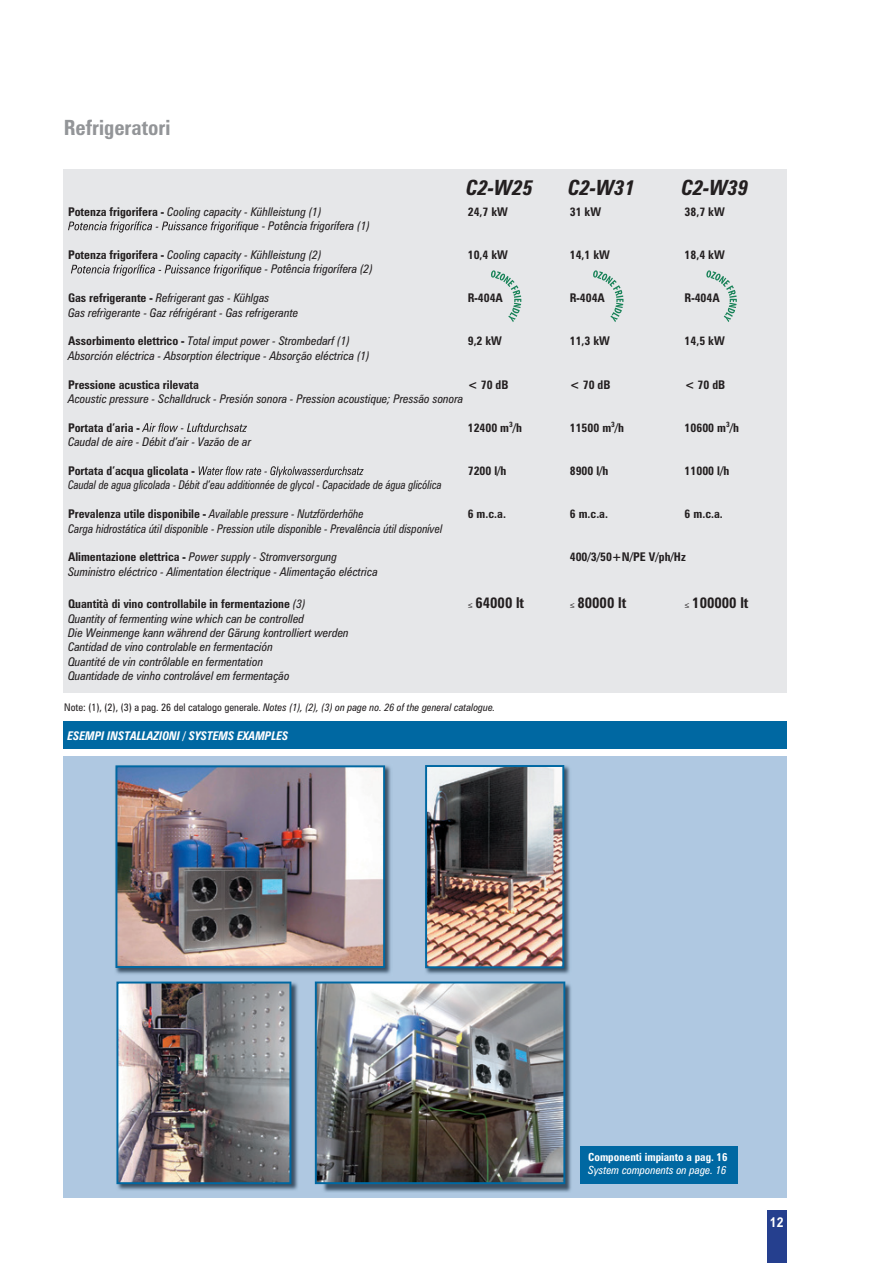
<style>
.page{position:relative;width:893px;height:1263px;background:#fff}
.page>*{position:absolute;margin:0;border:0;box-sizing:border-box;transform-origin:0 0}
.t1{font:italic 700 condensed 21px "Zurich BT";color:#231f20}
.t2{font:700 condensed 21px "Zurich BT";color:#939598}
.t3{font:700 condensed 15px "Zurich BT";color:#231f20}
.t4{font:700 condensed 13.5px "M Arial";color:#fff}
.t5{font:italic condensed 12px/14.4px "Zurich BT";color:#231f20}
.t6{font:700 condensed 12px "Zurich BT";color:#231f20}
.t7{font:italic condensed 12px "Zurich BT";color:#231f20;scale:.95 1}
.t8{font:italic condensed 12px "Zurich BT";color:#231f20;scale:.9 1}
.t9{font:italic 700 condensed 12px "Zurich BT";color:#fff;scale:.95 1}
.t10{font:700 condensed 11.25px/13.5px "Zurich BT";color:#fff}
.t11{font:italic condensed 10.5px "Zurich BT";color:#231f20}
.s1{font-weight:700;font-style:normal}
.s2{font-weight:400;font-style:italic}
.s3{font-family:"Book Antiqua";font-weight:400;font-stretch:normal;font-size:9px}
.s4{font-style:normal}
</style>
<div class="page">
<div style="left:64px;top:756px;width:723px;height:442px;background:#afc8e1"></div>
<div style="left:64px;top:722px;width:723px;height:27px;background:#0068a2"></div>
<div style="left:64px;top:169px;width:723px;height:524px;background:#e6e7e9"></div>
<svg style="left:68px;top:221px;width:175px;height:12px"></svg>
<svg style="left:71px;top:265px;width:174px;height:11px"></svg>
<svg style="left:142px;top:423px;width:105px;height:9px"></svg>
<svg style="left:199px;top:466px;width:165px;height:11px"></svg>
<img style="left:425px;top:765px;width:145px;height:209px">
<img style="left:115px;top:765px;width:276px;height:209px">
<img style="left:322px;top:982px;width:249px;height:210px">
<img style="left:115px;top:765px;width:270px;height:203px">
<img style="left:116px;top:981px;width:182px;height:209px">
<img style="left:116px;top:981px;width:175px;height:203px">
<svg style="left:491px;top:270px;width:30px;height:52px"></svg>
<svg style="left:593px;top:270px;width:30px;height:52px"></svg>
<svg style="left:706px;top:270px;width:31px;height:52px"></svg>
<img style="left:315px;top:981px;width:250px;height:203px">
<div style="left:581px;top:1146px;width:157px;height:37px;background:#0068a2"></div>
<div style="left:767px;top:1210px;width:20px;height:53px;background:#253f8e"></div>
<p class="t2" style="left:64px;top:115px;width:108px">Refrigeratori</p>
<p class="t1" style="left:466px;top:174px;width:69px">C2-W25</p>
<p class="t1" style="left:568px;top:174px;width:69px">C2-W31</p>
<p class="t1" style="left:681px;top:174px;width:69px">C2-W39</p>
<p class="t5" style="left:68px;top:204px;width:255px"><span class="s1">Potenza frigorifera -</span> Cooling capacity - Kühlleistung (1)</p>
<p class="t6" style="left:468px;top:204px;width:42px">24,7 kW</p>
<p class="t6" style="left:570px;top:204px;width:33px">31 kW</p>
<p class="t6" style="left:685px;top:204px;width:42px">38,7 kW</p>
<p class="t5" style="left:242px;top:219px;width:129px">que - Potência frigorífera (1)</p>
<p class="t5" style="left:68px;top:247px;width:255px"><span class="s1">Potenza frigorifera -</span> Cooling capacity - Kühlleistung (2)</p>
<p class="t6" style="left:468px;top:247px;width:42px">10,4 kW</p>
<p class="t6" style="left:570px;top:247px;width:42px">14,1 kW</p>
<p class="t6" style="left:685px;top:247px;width:42px">18,4 kW</p>
<p class="t5" style="left:245px;top:262px;width:129px">que - Potência frigorífera (2)</p>
<p class="t5" style="left:68px;top:291px;width:203px"><span class="s1">Gas refrigerante -</span> Refrigerant gas - Kühlgas</p>
<p class="t6" style="left:468px;top:291px;width:37px">R-404A</p>
<p class="t6" style="left:570px;top:291px;width:37px">R-404A</p>
<p class="t6" style="left:685px;top:291px;width:37px">R-404A</p>
<p class="t5" style="left:68px;top:305px;width:232px">Gas refrìgerante - Gaz réfrigérant - Gas refrigerante</p>
<p class="t5" style="left:68px;top:334px;width:283px"><span class="s1">Assorbimento elettrico -</span> Total imput power - Strombedarf (1)</p>
<p class="t6" style="left:468px;top:334px;width:36px">9,2 kW</p>
<p class="t6" style="left:570px;top:334px;width:42px">11,3 kW</p>
<p class="t6" style="left:685px;top:334px;width:42px">14,5 kW</p>
<p class="t5" style="left:68px;top:348px;width:303px">Absorción eléctrica - Absorption électrique - Absorção eléctrica (1)</p>
<p class="t6" style="left:68px;top:377px;width:133px">Pressione acustica rilevata</p>
<p class="t6" style="left:468px;top:377px;width:42px">&lt; 70 dB</p>
<p class="t6" style="left:570px;top:377px;width:42px">&lt; 70 dB</p>
<p class="t6" style="left:685px;top:377px;width:42px">&lt; 70 dB</p>
<p class="t5" style="left:68px;top:392px;width:397px">Acoustic pressure - Schalldruck - Presión sonora - Pression acoustique; Pressão sonora</p>
<p class="t6" style="left:68px;top:420px;width:73px">Portata d’aria -</p>
<p class="t6" style="left:468px;top:420px;width:56px">12400 m<sup>3</sup>/h</p>
<p class="t6" style="left:570px;top:420px;width:56px">11500 m<sup>3</sup>/h</p>
<p class="t6" style="left:685px;top:420px;width:56px">10600 m<sup>3</sup>/h</p>
<p class="t5" style="left:68px;top:435px;width:185px">Caudal de aire - Débit d’air - Vazão de ar</p>
<p class="t6" style="left:68px;top:463px;width:128px">Portata d’acqua glicolata -</p>
<p class="t6" style="left:468px;top:463px;width:40px">7200 l/h</p>
<p class="t6" style="left:570px;top:463px;width:40px">8900 l/h</p>
<p class="t6" style="left:685px;top:463px;width:46px">11000 l/h</p>
<p class="t8" style="left:68px;top:478px;width:417px">Caudal de agua glicolada - Débit d’eau additionnée de glycol - Capacidade de água glicólica</p>
<p class="t7" style="left:68px;top:507px;width:313px"><span class="s1">Prevalenza utile disponibile -</span> Available pressure - Nutzförderhöhe</p>
<p class="t6" style="left:468px;top:507px;width:40px">6 m.c.a.</p>
<p class="t6" style="left:570px;top:507px;width:40px">6 m.c.a.</p>
<p class="t6" style="left:685px;top:507px;width:40px">6 m.c.a.</p>
<p class="t7" style="left:68px;top:521px;width:396px">Carga hidrostática útil disponible - Pression utile disponible - Prevalência útil disponível</p>
<p class="t5" style="left:68px;top:550px;width:271px"><span class="s1">Alimentazione elettrica -</span> Power supply - Stromversorgung</p>
<p class="t6" style="left:570px;top:550px;width:117px">400/3/50+N/PE V/ph/Hz</p>
<p class="t5" style="left:68px;top:564px;width:311px">Suministro eléctrico - Alimentation électrique - Alimentação eléctrica</p>
<p class="t6" style="left:68px;top:597px;width:239px">Quantità di vino controllabile in fermentazione <span class="s2">(3)</span></p>
<p class="t3" style="left:468px;top:594px;width:58px"><span class="s3">≤</span> 64000 lt</p>
<p class="t3" style="left:570px;top:594px;width:58px"><span class="s3">≤</span> 80000 lt</p>
<p class="t3" style="left:685px;top:594px;width:65px"><span class="s3">≤</span> 100000 lt</p>
<p class="t5" style="left:68px;top:611px;width:282px">Quantity of fermenting wine which can be controlled<br>Die Weinmenge kann während der Gärung kontrolliert werden Cantidad de vino controlable en fermentación<br>Quantité de vin contrôlable en fermentation<br>Quantidade de vinho controlável em fermentação</p>
<p class="t11" style="left:64px;top:700px;width:433px"><span class="s4">Note: (1), (2), (3) a pag. 26 del catalogo generale.</span> Notes (1), (2), (3) on page no. 26 of the general catalogue.</p>
<p class="t9" style="left:68px;top:729px;width:234px">ESEMPI INSTALLAZIONI / SYSTEMS EXAMPLES</p>
<p class="t10" style="left:588px;top:1150px;width:141px">Componenti impianto a pag. 16<br><span class="s2">System components on page. 16</span></p>
<p class="t4" style="left:770px;top:1214px;width:15px">12</p>
</div>
